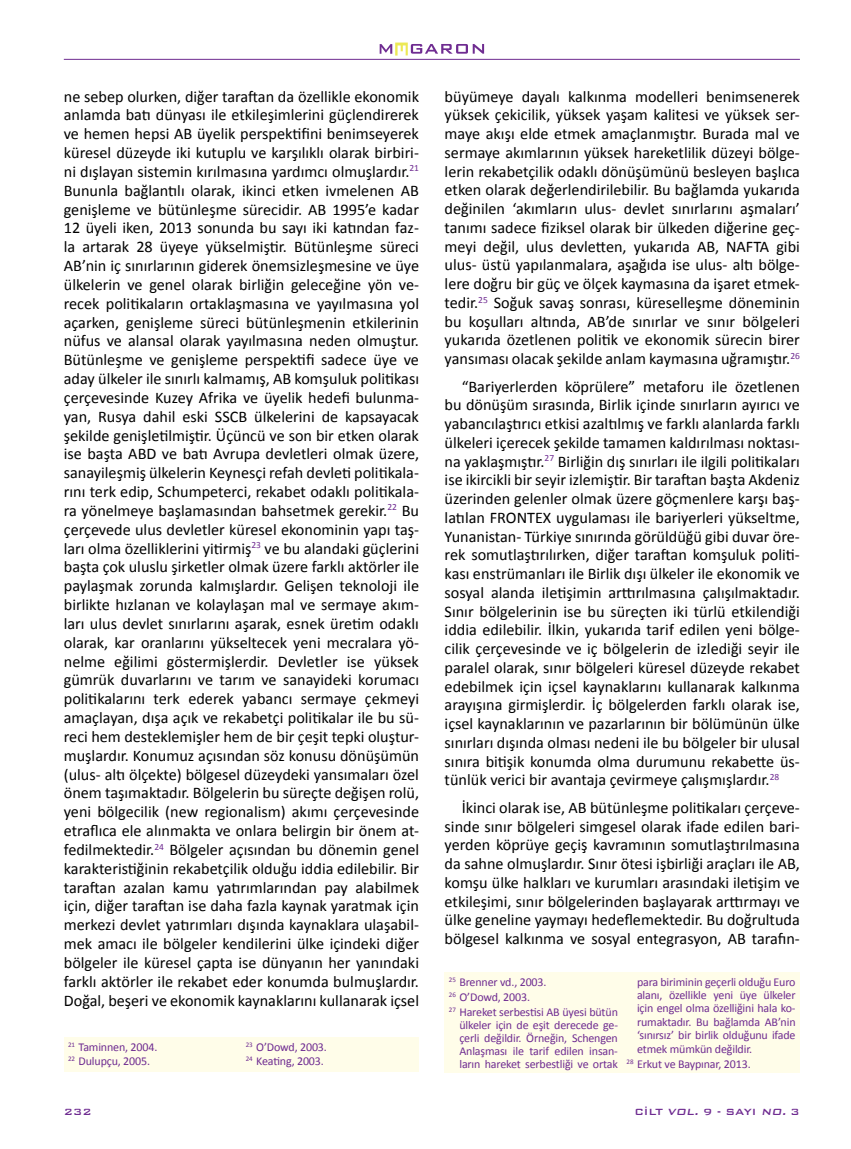
<style>
.page{position:relative;width:851px;height:1149px;background:#fff}
.page>*{position:absolute;margin:0;border:0;box-sizing:border-box;transform-origin:0 0}
.t1{font:16.2px/18.8px "Calibri";color:#000;text-align:justify}
.t2{font:12px/13.4px "Calibri";letter-spacing:-.015em;color:#6f2c91}
.t3{font:500 12px "Bank Gothic BT";color:#6f2c91}
.s1{font-style:italic}
</style>
<div class="page">
<svg style="left:379px;top:43px;width:105px;height:13px"></svg>
<hr style="left:64px;top:59px;width:735px;height:1px;background:#6f2c91">
<div style="left:64px;top:1037px;width:177px;height:34px;background:#fffde9"></div>
<div style="left:444px;top:972px;width:178px;height:99px;background:#fffde9"></div>
<div style="left:241px;top:1037px;width:178px;height:34px;background:#fffde9"></div>
<div style="left:622px;top:972px;width:177px;height:99px;background:#fffde9"></div>
<p class="t1" style="left:64px;top:86px;width:357px">ne sebep olurken, diğer taraftan da özellikle ekonomik anlamda batı dünyası ile etkileşimlerini güçlendirerek ve hemen hepsi AB üyelik perspektifini benimseyerek küresel düzeyde iki kutuplu ve karşılıklı olarak birbiri&shy;ni dışlayan sistemin kırılmasına yardımcı olmuşlardır.<sup>21<br></sup>Bununla bağlantılı olarak, ikinci etken ivmelenen AB genişleme ve bütünleşme sürecidir. AB 1995’e kadar 12 üyeli iken, 2013 sonunda bu sayı iki katından faz&shy;la artarak 28 üyeye yükselmiştir. Bütünleşme süreci AB’nin iç sınırlarının giderek önemsizleşmesine ve üye ülkelerin ve genel olarak birliğin geleceğine yön ve&shy;recek politikaların ortaklaşmasına ve yayılmasına yol açarken, genişleme süreci bütünleşmenin etkilerinin nüfus ve alansal olarak yayılmasına neden olmuştur.<br>Bütünleşme ve genişleme perspektifi sadece üye ve aday ülkeler ile sınırlı kalmamış, AB komşuluk politikası çerçevesinde Kuzey Afrika ve üyelik hedefi bulunma&shy;yan, Rusya dahil eski SSCB ülkelerini de kapsayacak şekilde genişletilmiştir. Üçüncü ve son bir etken olarak ise başta ABD ve batı Avrupa devletleri olmak üzere, sanayileşmiş ülkelerin Keynesçi refah devleti politikala&shy;rını terk edip, Schumpeterci, rekabet odaklı politikala&shy;ra yönelmeye başlamasından bahsetmek gerekir.<sup>22</sup> Bu çerçevede ulus devletler küresel ekonominin yapı taş&shy;ları olma özelliklerini yitirmiş<sup>23</sup> ve bu alandaki güçlerini başta çok uluslu şirketler olmak üzere farklı aktörler ile paylaşmak zorunda kalmışlardır. Gelişen teknoloji ile birlikte hızlanan ve kolaylaşan mal ve sermaye akım&shy;ları ulus devlet sınırlarını aşarak, esnek üretim odaklı olarak, kar oranlarını yükseltecek yeni mecralara yö&shy;nelme eğilimi göstermişlerdir. Devletler ise yüksek gümrük duvarlarını ve tarım ve sanayideki korumacı politikalarını terk ederek yabancı sermaye çekmeyi amaçlayan, dışa açık ve rekabetçi politikalar ile bu sü&shy;reci hem desteklemişler hem de bir çeşit tepki oluştur&shy;muşlardır. Konumuz açısından söz konusu dönüşümün (ulus- altı ölçekte) bölgesel düzeydeki yansımaları özel önem taşımaktadır. Bölgelerin bu süreçte değişen rolü, yeni bölgecilik (new regionalism) akımı çerçevesinde etraflıca ele alınmakta ve onlara belirgin bir önem at&shy;fedilmektedir.<sup>24</sup> Bölgeler açısından bu dönemin genel karakteristiğinin rekabetçilik olduğu iddia edilebilir. Bir taraftan azalan kamu yatırımlarından pay alabilmek için, diğer taraftan ise daha fazla kaynak yaratmak için merkezi devlet yatırımları dışında kaynaklara ulaşabil&shy;mek amacı ile bölgeler kendilerini ülke içindeki diğer bölgeler ile küresel çapta ise dünyanın her yanındaki farklı aktörler ile rekabet eder konumda bulmuşlardır.<br>Doğal, beşeri ve ekonomik kaynaklarını kullanarak içsel</p>
<p class="t1" style="left:444px;top:86px;width:357px">büyümeye dayalı kalkınma modelleri benimsenerek yüksek çekicilik, yüksek yaşam kalitesi ve yüksek ser&shy;maye akışı elde etmek amaçlanmıştır. Burada mal ve sermaye akımlarının yüksek hareketlilik düzeyi bölge&shy;lerin rekabetçilik odaklı dönüşümünü besleyen başlıca etken olarak değerlendirilebilir. Bu bağlamda yukarıda değinilen ‘akımların ulus- devlet sınırlarını aşmaları’ tanımı sadece fiziksel olarak bir ülkeden diğerine geç&shy;meyi değil, ulus devletten, yukarıda AB, NAFTA gibi ulus- üstü yapılanmalara, aşağıda ise ulus- altı bölge&shy;lere doğru bir güç ve ölçek kaymasına da işaret etmek&shy;tedir.<sup>25</sup> Soğuk savaş sonrası, küreselleşme döneminin bu koşulları altında, AB’de sınırlar ve sınır bölgeleri yukarıda özetlenen politik ve ekonomik sürecin birer yansıması olacak şekilde anlam kaymasına uğramıştır.<sup>26</sup></p>
<p class="t1" style="left:444px;top:376px;width:357px;text-indent:17px">“Bariyerlerden köprülere” metaforu ile özetlenen bu dönüşüm sırasında, Birlik içinde sınırların ayırıcı ve yabancılaştırıcı etkisi azaltılmış ve farklı alanlarda farklı ülkeleri içerecek şekilde tamamen kaldırılması noktası&shy;na yaklaşmıştır.<sup>27</sup> Birliğin dış sınırları ile ilgili politikaları ise ikircikli bir seyir izlemiştir. Bir taraftan başta Akdeniz üzerinden gelenler olmak üzere göçmenlere karşı baş&shy;latılan FRONTEX uygulaması ile bariyerleri yükseltme, Yunanistan- Türkiye sınırında görüldüğü gibi duvar öre&shy;rek somutlaştırılırken, diğer taraftan komşuluk politi&shy;kası enstrümanları ile Birlik dışı ülkeler ile ekonomik ve sosyal alanda iletişimin arttırılmasına çalışılmaktadır.<br>Sınır bölgelerinin ise bu süreçten iki türlü etkilendiği iddia edilebilir. İlkin, yukarıda tarif edilen yeni bölge&shy;cilik çerçevesinde ve iç bölgelerin de izlediği seyir ile paralel olarak, sınır bölgeleri küresel düzeyde rekabet edebilmek için içsel kaynaklarını kullanarak kalkınma arayışına girmişlerdir. İç bölgelerden farklı olarak ise, içsel kaynaklarının ve pazarlarının bir bölümünün ülke sınırları dışında olması nedeni ile bu bölgeler bir ulusal sınıra bitişik konumda olma durumunu rekabette üs&shy;tünlük verici bir avantaja çevirmeye çalışmışlardır.<sup>28</sup></p>
<p class="t1" style="left:444px;top:797px;width:357px;text-indent:17px">İkinci olarak ise, AB bütünleşme politikaları çerçeve&shy;sinde sınır bölgeleri simgesel olarak ifade edilen bari&shy;yerden köprüye geçiş kavramının somutlaştırılmasına da sahne olmuşlardır. Sınır ötesi işbirliği araçları ile AB, komşu ülke halkları ve kurumları arasındaki iletişim ve etkileşimi, sınır bölgelerinden başlayarak arttırmayı ve ülke geneline yaymayı hedeflemektedir. Bu doğrultuda bölgesel kalkınma ve sosyal entegrasyon, AB tarafın-</p>
<p class="t2" style="left:449px;top:973px;width:170px;line-height:15.1px"><sup>25</sup> Brenner vd., 2003.<br><sup>26</sup> O’Dowd, 2003.<br><sup>27</sup> Hareket serbestisi AB üyesi bütün</p>
<p class="t2" style="left:459px;top:1017px;width:160px;text-align:justify">ülkeler için de eşit derecede ge&shy;çerli değildir. Örneğin, Schengen Anlaşması ile tarif edilen insan&shy;ların hareket serbestliği ve ortak</p>
<p class="t2" style="left:637px;top:974px;width:160px;text-align:justify">para biriminin geçerli olduğu Euro alanı, özellikle yeni üye ülkeler için engel olma özelliğini hala ko&shy;rumaktadır. Bu bağlamda AB’nin ‘sınırsız’ bir birlik olduğunu ifade etmek mümkün değildir.</p>
<p class="t2" style="left:626px;top:1056px;width:126px"><sup>28</sup> Erkut ve Baypınar, 2013.</p>
<p class="t2" style="left:68px;top:1038px;width:91px;line-height:14.5px"><sup>21</sup> Taminnen, 2004.<br><sup>22</sup> Dulupçu, 2005.</p>
<p class="t2" style="left:246px;top:1038px;width:83px;line-height:14.5px"><sup>23</sup> O’Dowd, 2003.<br><sup>24</sup> Keating, 2003.</p>
<p class="t3" style="left:64px;top:1104px;width:29px">232</p>
<p class="t3" style="left:634px;top:1104px;width:167px">CİLT <span class="s1">VOL.</span> 9 - SAYI <span class="s1">NO.</span> 3</p>
</div>
